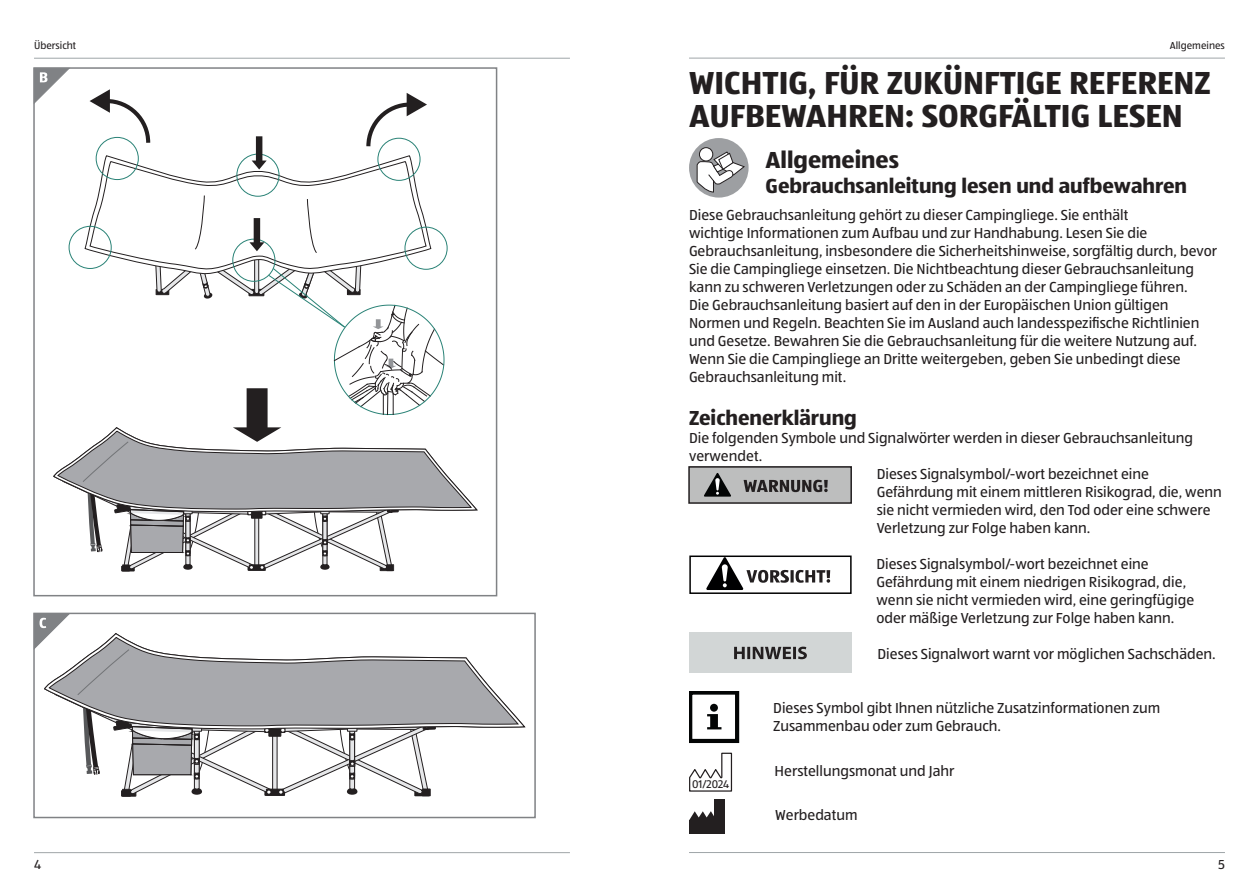
<style>
.page{position:relative;width:1259px;height:893px;background:#fff}
.page>*{position:absolute;margin:0;border:0;box-sizing:border-box;transform-origin:0 0}
.t1{font:700 33px/33px "ALDISUEDOT";color:#231f20}
.t2{font:700 24px "ALDISUEDOT";color:#231f20}
.t3{font:700 21px "ALDISUEDOT";color:#231f20}
.t4{font:15px/18px "ALDISUEDOT";color:#231f20}
.t5{font:13.5px "ALDISUEDOT";color:#231f20}
.t6{font:11.55px "ALDISUEDOT";color:#231f20}
.t7{font:10.5px "ALDISUEDOT";color:#231f20}
</style>
<div class="page">
<hr style="left:34px;top:58px;width:536px;height:1px;background:#9fa5a8">
<hr style="left:34px;top:852px;width:536px;height:1px;background:#9fa5a8">
<hr style="left:689px;top:58px;width:536px;height:1px;background:#9fa5a8">
<hr style="left:689px;top:852px;width:536px;height:1px;background:#9fa5a8">
<svg style="left:439px;top:657px;width:85px;height:71px"></svg>
<div style="left:33px;top:613px;width:503px;height:205px;border:2px solid #808285"></div>
<svg style="left:34px;top:613px;width:405px;height:184px"></svg>
<svg style="left:34px;top:68px;width:443px;height:503px"></svg>
<div style="left:689px;top:467px;width:162px;height:36px;background:#bdbebe"></div>
<div style="left:688px;top:466px;width:164px;height:38px;border:2px solid #231f20"></div>
<svg style="left:743px;top:480px;width:84px;height:12px"></svg>
<svg style="left:704px;top:473px;width:27px;height:24px"></svg>
<div style="left:689px;top:138px;width:59px;height:60px;background:#9d9fa2;border-radius:50%"></div>
<svg style="left:699px;top:148px;width:14px;height:13px"></svg>
<div style="left:699px;top:147px;width:14px;height:14px;border:1px solid #231f20;border-radius:50%"></div>
<svg style="left:696px;top:151px;width:49px;height:42px"></svg>
<div style="left:689px;top:691px;width:50px;height:52px;border:4px solid #030505"></div>
<div style="left:710px;top:704px;width:8px;height:8px;background:#030505;border-radius:50%"></div>
<svg style="left:707px;top:714px;width:14px;height:15px"></svg>
<div style="left:689px;top:632px;width:163px;height:41px;background:#d2d6d6"></div>
<svg style="left:734px;top:647px;width:73px;height:12px"></svg>
<div style="left:689px;top:555px;width:162px;height:39px;background:#fff;border:2px solid #000001"></div>
<svg style="left:706px;top:557px;width:124px;height:33px"></svg>
<div style="left:714px;top:799px;width:10px;height:34px;background:#231f20"></div>
<div style="left:689px;top:820px;width:32px;height:13px;background:#231f20"></div>
<svg style="left:689px;top:811px;width:25px;height:9px"></svg>
<svg style="left:689px;top:752px;width:43px;height:40px"></svg>
<p class="t7" style="left:34px;top:39px;width:44px">Übersicht</p>
<p class="t7" style="left:1169px;top:39px;width:57px">Allgemeines</p>
<h1 class="t1" style="left:689px;top:65px;width:523px">WICHTIG, FÜR ZUKÜNFTIGE REFERENZ<br>AUFBEWAHREN: SORGFÄLTIG LESEN</h1>
<h2 class="t2" style="left:765px;top:144px;width:135px">Allgemeines</h2>
<h3 class="t3" style="left:765px;top:172px;width:423px">Gebrauchsanleitung lesen und aufbewahren</h3>
<p class="t4" style="left:689px;top:205px;width:529px">Diese Gebrauchsanleitung gehört zu dieser Campingliege. Sie enthält<br>wichtige Informationen zum Aufbau und zur Handhabung. Lesen Sie die Gebrauchsanleitung, insbesondere die Sicherheitshinweise, sorgfältig durch, bevor Sie die Campingliege einsetzen. Die Nichtbeachtung dieser Gebrauchsanleitung kann zu schweren Verletzungen oder zu Schäden an der Campingliege führen.<br>Die Gebrauchsanleitung basiert auf den in der Europäischen Union gültigen Normen und Regeln. Beachten Sie im Ausland auch landesspezifische Richtlinien und Gesetze. Bewahren Sie die Gebrauchsanleitung für die weitere Nutzung auf.<br>Wenn Sie die Campingliege an Dritte weitergeben, geben Sie unbedingt diese Gebrauchsanleitung mit.</p>
<h3 class="t3" style="left:689px;top:404px;width:169px">Zeichenerklärung</h3>
<p class="t4" style="left:689px;top:428px;width:505px">Die folgenden Symbole und Signalwörter werden in dieser Gebrauchsanleitung</p>
<p class="t4" style="left:689px;top:446px;width:75px">verwendet.</p>
<p class="t4" style="left:876px;top:464px;width:274px">Dieses Signalsymbol/-wort bezeichnet eine</p>
<p class="t4" style="left:876px;top:482px;width:347px">Gefährdung mit einem mittleren Risikograd, die, wenn</p>
<p class="t4" style="left:876px;top:500px;width:335px">sie nicht vermieden wird, den Tod oder eine schwere</p>
<p class="t4" style="left:876px;top:518px;width:215px">Verletzung zur Folge haben kann.</p>
<p class="t4" style="left:876px;top:554px;width:319px">Dieses Signalsymbol/-wort bezeichnet eine Gefährdung mit einem niedrigen Risikograd, die, wenn sie nicht vermieden wird, eine geringfügige oder mäßige Verletzung zur Folge haben kann.</p>
<p class="t4" style="left:877px;top:644px;width:340px">Dieses Signalwort warnt vor möglichen Sachschäden.</p>
<p class="t4" style="left:773px;top:698px;width:389px">Dieses Symbol gibt Ihnen nützliche Zusatzinformationen zum<br>Zusammenbau oder zum Gebrauch.</p>
<p class="t4" style="left:774px;top:761px;width:181px">Herstellungsmonat und Jahr</p>
<p class="t4" style="left:775px;top:806px;width:84px">Werbedatum</p>
<p class="t6" style="left:692px;top:777px;width:38px">01/2024</p>
<p class="t5" style="left:34px;top:856px;width:8px">4</p>
<p class="t5" style="left:1218px;top:856px;width:8px">5</p>
</div>
